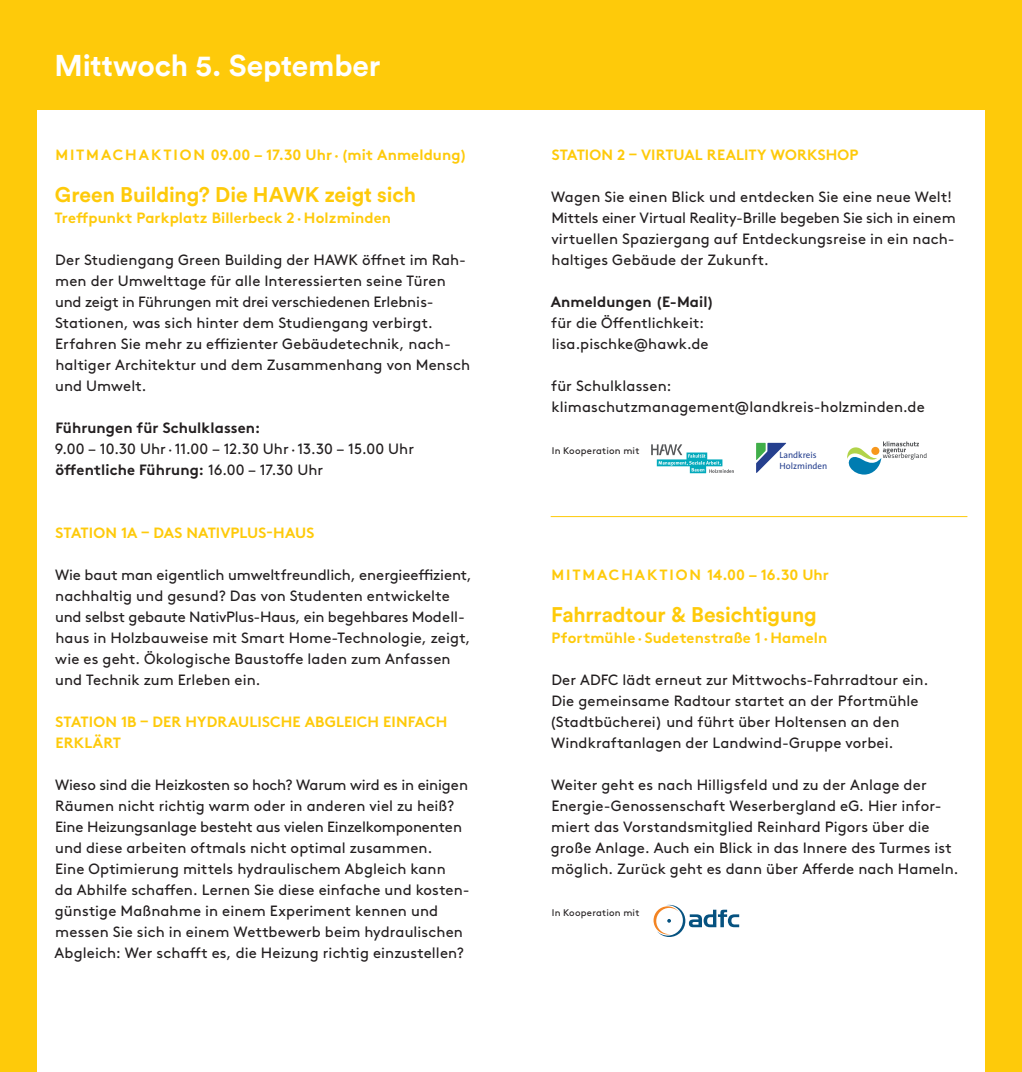
<style>
.page{position:relative;width:1022px;height:1072px;background:#fff}
.page>*{position:absolute;margin:0;border:0;box-sizing:border-box;transform-origin:0 0}
.t1{font:700 29.75px "Circular Std";letter-spacing:-.005em;color:#fff}
.t2{font:700 21px "Circular Std";letter-spacing:-.005em;color:#feca0a}
.t3{font:14.88px/21px "Brown";letter-spacing:.005em;color:#231f20}
.t4{font:700 14.88px/21px "Brown";letter-spacing:.01em;color:#feca0a}
.t5{font:700 14.88px "Brown";letter-spacing:.005em;color:#231f20}
.t6{font:700 14.88px "Brown";letter-spacing:.115em;color:#feca0a}
.t7{font:9.62px "Brown";letter-spacing:.02em;color:#231f20}
.t8{font:9.1px/11.2px "The Sans";color:#253f8e}
.s1{font-weight:700}
</style>
<div class="page">
<div style="left:0;top:0;width:1022px;height:109px;background:#feca0a"></div>
<svg style="left:653px;top:904px;width:86px;height:33px"></svg>
<hr style="left:551px;top:516px;width:416px;height:1px;background:#feca0a">
<div style="left:0;top:0;width:36px;height:1071px;background:#feca0a"></div>
<div style="left:986px;top:0;width:36px;height:1071px;background:#feca0a"></div>
<svg style="left:651px;top:444px;width:83px;height:29px"></svg>
<svg style="left:756px;top:443px;width:30px;height:30px"></svg>
<svg style="left:847px;top:441px;width:79px;height:33px"></svg>
<h1 class="t1" style="left:55px;top:46px;width:327px">Mittwoch 5. September</h1>
<p class="t4" style="left:55px;top:142px;width:413px">MITMACHAKTION 09.00 – 17.30 Uhr · (mit Anmeldung)</p>
<h2 class="t2" style="left:55px;top:181px;width:363px">Green Building? Die HAWK zeigt sich</h2>
<p class="t4" style="left:55px;top:205px;width:338px">Treffpunkt Parkplatz Billerbeck 2·Holzminden</p>
<p class="t3" style="left:55px;top:248px;width:417px">Der Studiengang Green Building der HAWK öffnet im Rah&shy;men der Umwelttage für alle Interessierten seine Türen und zeigt in Führungen mit drei verschiedenen Erlebnis-Stationen, was sich hinter dem Studiengang verbirgt.<br>Erfahren Sie mehr zu effizienter Gebäudetechnik, nach&shy;haltiger Architektur und dem Zusammenhang von Mensch und Umwelt.</p>
<p class="t5" style="left:55px;top:415px;width:206px">Führungen für Schulklassen:</p>
<p class="t3" style="left:55px;top:437px;width:361px">9.00 – 10.30 Uhr· 11.00 – 12.30 Uhr· 13.30 – 15.00 Uhr <span class="s1">öffentliche Führung:</span> 16.00 – 17.30 Uhr</p>
<p class="t4" style="left:56px;top:520px;width:260px">STATION 1A – DAS NATIVPLUS-HAUS</p>
<p class="t3" style="left:55px;top:563px;width:418px">Wie baut man eigentlich umweltfreundlich, energieeffizient, nachhaltig und gesund? Das von Studenten entwickelte und selbst gebaute NativPlus-Haus, ein begehbares Modell&shy;haus in Holzbauweise mit Smart Home-Technologie, zeigt, wie es geht. Ökologische Baustoffe laden zum Anfassen und Technik zum Erleben ein.</p>
<p class="t4" style="left:55px;top:709px;width:393px">STATION 1B – DER HYDRAULISCHE ABGLEICH EINFACH<br>ERKLÄRT</p>
<p class="t3" style="left:55px;top:773px;width:417px">Wieso sind die Heizkosten so hoch? Warum wird es in einigen Räumen nicht richtig warm oder in anderen viel zu heiß?<br>Eine Heizungsanlage besteht aus vielen Einzelkomponenten und diese arbeiten oftmals nicht optimal zusammen.<br>Eine Optimierung mittels hydraulischem Abgleich kann<br>da Abhilfe schaffen. Lernen Sie diese einfache und kosten&shy;günstige Maßnahme in einem Experiment kennen und messen Sie sich in einem Wettbewerb beim hydraulischen Abgleich: Wer schafft es, die Heizung richtig einzustellen?</p>
<p class="t4" style="left:552px;top:142px;width:308px">STATION 2 – VIRTUAL REALITY WORKSHOP</p>
<p class="t3" style="left:551px;top:185px;width:406px">Wagen Sie einen Blick und entdecken Sie eine neue Welt!<br>Mittels einer Virtual Reality-Brille begeben Sie sich in einem virtuellen Spaziergang auf Entdeckungsreise in ein nach&shy;haltiges Gebäude der Zukunft.</p>
<p class="t5" style="left:551px;top:289px;width:165px">Anmeldungen (E-Mail)</p>
<p class="t3" style="left:551px;top:311px;width:159px">für die Öffentlichkeit: lisa.pischke@hawk.de</p>
<p class="t3" style="left:551px;top:374px;width:375px">für Schulklassen: klimaschutzmanagement@landkreis-holzminden.de</p>
<p class="t7" style="left:552px;top:443px;width:89px">In Kooperation mit</p>
<p class="t8" style="left:779px;top:449px;width:49px">Landkreis<br>Holzminden</p>
<p class="t6" style="left:552px;top:562px;width:279px">MITMACHAKTION 14.00 – 16.30 Uhr</p>
<h2 class="t2" style="left:551px;top:601px;width:267px">Fahrradtour &amp; Besichtigung</h2>
<p class="t4" style="left:552px;top:625px;width:277px">Pfortmühle·Sudetenstraße 1 ·Hameln</p>
<p class="t3" style="left:550px;top:668px;width:380px">Der ADFC lädt erneut zur Mittwochs-Fahrradtour ein.<br>Die gemeinsame Radtour startet an der Pfortmühle (Stadtbücherei) und führt über Holtensen an den Windkraftanlagen der Landwind-Gruppe vorbei.</p>
<p class="t3" style="left:551px;top:773px;width:409px">Weiter geht es nach Hilligsfeld und zu der Anlage der Energie-Genossenschaft Weserbergland eG. Hier infor&shy;miert das Vorstandsmitglied Reinhard Pigors über die große Anlage. Auch ein Blick in das Innere des Turmes ist möglich. Zurück geht es dann über Afferde nach Hameln.</p>
<p class="t7" style="left:552px;top:905px;width:89px">In Kooperation mit</p>
</div>
